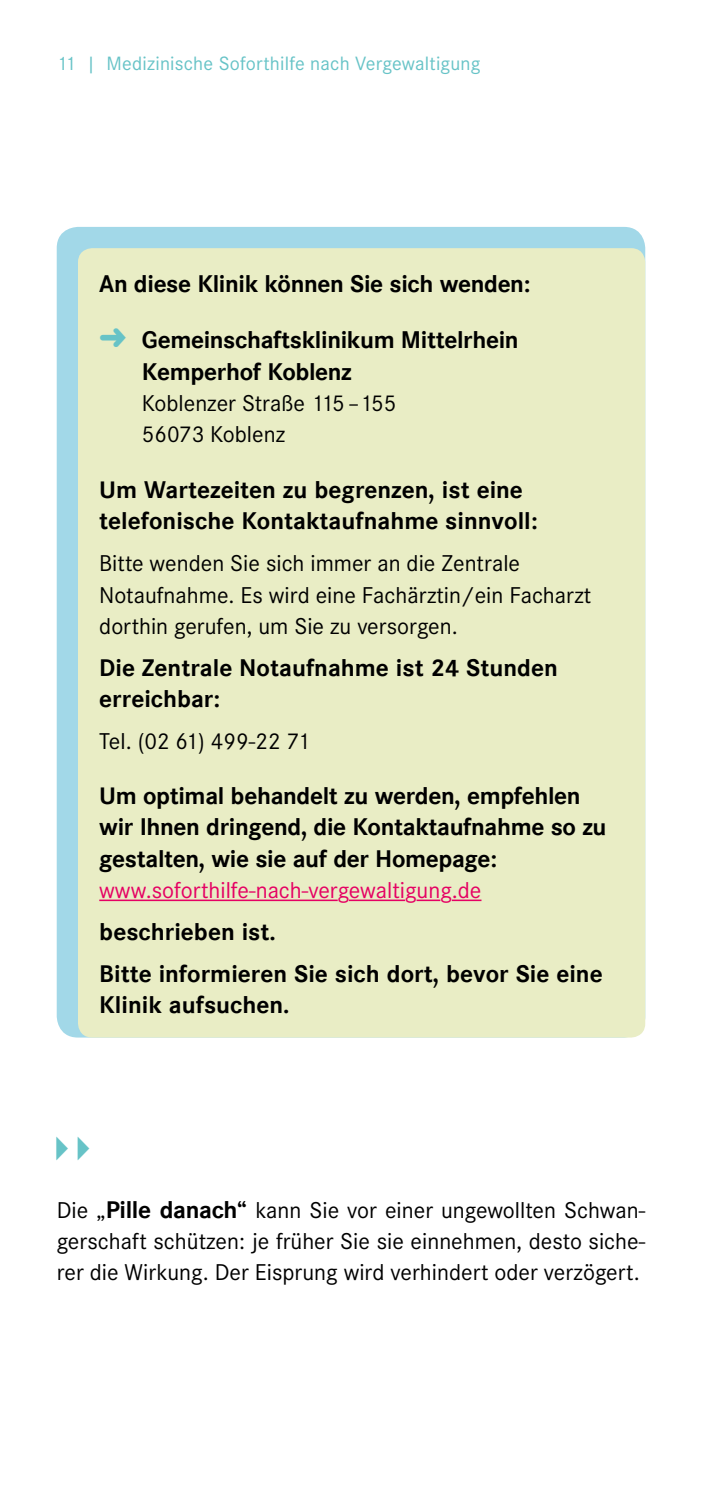
<style>
.page{position:relative;width:702px;height:1489px;background:#fff}
.page>*{position:absolute;margin:0;border:0;box-sizing:border-box;transform-origin:0 0}
.t1{font:40px "Lucida Grande";color:#67c3c7}
.t2{font:700 23.75px/31.2px "Corporate SBQ";letter-spacing:-.01em;color:#000}
.t3{font:23.75px/31.2px "Corporate S";color:#000}
.t4{font:23.75px "Corporate S";color:#e50063}
.t5{font:20px "Corporate S";letter-spacing:.01em;color:#67c3c7}
.s1{color:#67c3c7}
.s2{font-family:"Corporate SBQ";font-weight:700}
</style>
<div class="page">
<div style="left:57px;top:227px;width:588px;height:810px;background:#a2d8e8;border-radius:21px"></div>
<div style="left:78px;top:248px;width:567px;height:789px;background:#e9edc5;border-radius:14px"></div>
<hr style="left:99px;top:899px;width:239px;height:2px;background:#e50063">
<hr style="left:349px;top:899px;width:56px;height:2px;background:#e50063">
<hr style="left:416px;top:899px;width:24px;height:2px;background:#e50063">
<hr style="left:452px;top:899px;width:29px;height:2px;background:#e50063">
<p class="t5" style="left:57px;top:52px;width:425px">11 | Medizinische Soforthilfe nach Vergewaltigung</p>
<p class="t2" style="left:99px;top:269px;width:432px">An diese Klinik können Sie sich wenden:</p>
<p class="t2" style="left:142px;top:325px;width:378px;text-indent:-43px"><span class="s1">➜</span> Gemeinschaftsklinikum Mittelrhein<br>Kemperhof Koblenz</p>
<p class="t3" style="left:142px;top:387px;width:256px">Koblenzer Straße 115–155<br>56073 Koblenz</p>
<p class="t2" style="left:99px;top:474px;width:440px">Um Wartezeiten zu begrenzen, ist eine telefonische Kontaktaufnahme sinnvoll:</p>
<p class="t3" style="left:99px;top:548px;width:493px">Bitte wenden Sie sich immer an die Zentrale<br>Notaufnahme. Es wird eine Fachärztin/ein Facharzt dorthin gerufen, um Sie zu versorgen.</p>
<p class="t2" style="left:99px;top:652px;width:460px">Die Zentrale Notaufnahme ist 24 Stunden erreichbar:</p>
<p class="t3" style="left:99px;top:725px;width:212px">Tel. (02 61) 499-22 71</p>
<p class="t2" style="left:99px;top:780px;width:509px">Um optimal behandelt zu werden, empfehlen wir Ihnen dringend, die Kontaktaufnahme so zu gestalten, wie sie auf der Homepage:</p>
<p class="t4" style="left:99px;top:876px;width:383px">www.soforthilfe-nach-vergewaltigung.de</p>
<p class="t2" style="left:99px;top:911px;width:505px;line-height:41.8px">beschrieben ist.<br>Bitte informieren Sie sich dort, bevor Sie eine</p>
<p class="t2" style="left:99px;top:989px;width:192px">Klinik aufsuchen.</p>
<h1 class="t1" style="left:50px;top:1123px;width:44px">▸▸</h1>
<p class="t3" style="left:57px;top:1194px;width:590px;text-align:justify">Die „<span class="s2">Pille danach“</span> kann Sie vor einer ungewollten Schwan&shy;gerschaft schützen: je früher Sie sie einnehmen, desto siche&shy;rer die Wirkung. Der Eisprung wird verhindert oder verzögert.</p>
</div>
